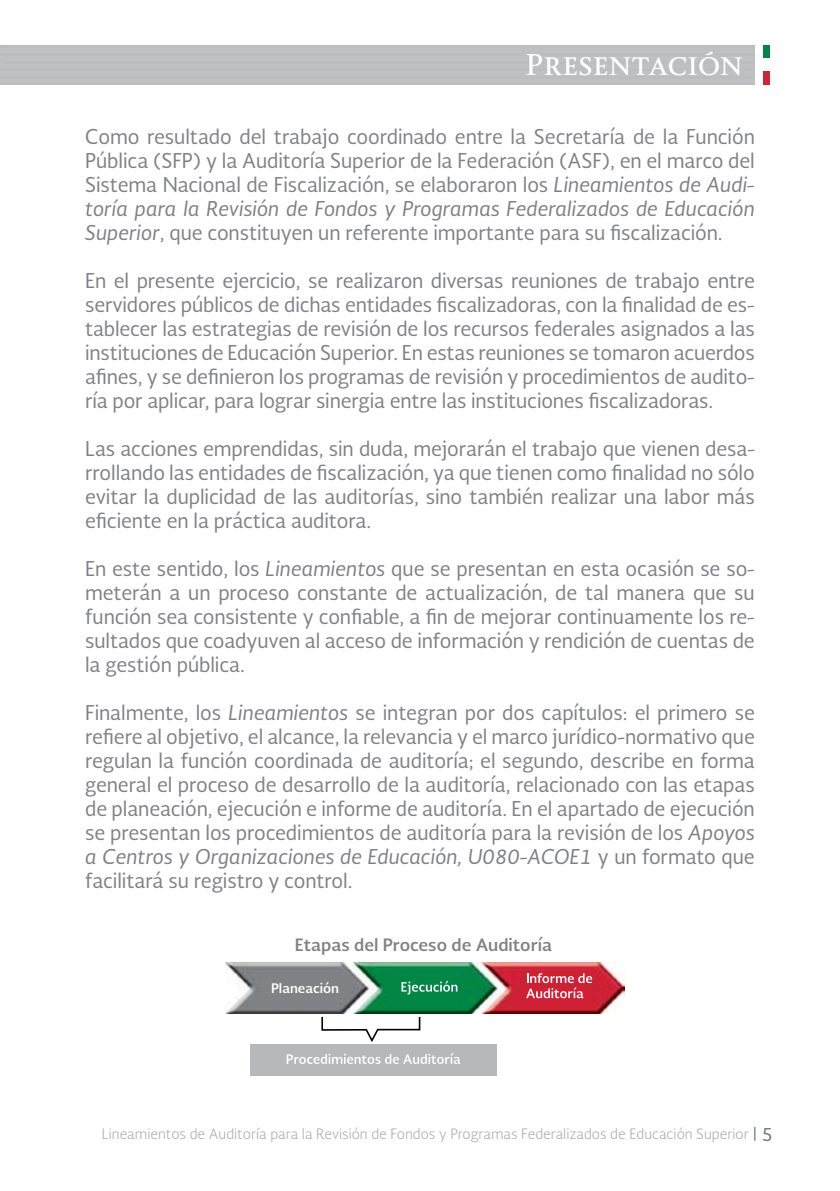
<style>
.page{position:relative;width:840px;height:1191px;background:#fff}
.page>*{position:absolute;margin:0;border:0;box-sizing:border-box;transform-origin:0 0}
.t1{font:700 28px "Soberana Titular";color:#fff}
.t2{font:20px/24px "Soberana Sans";letter-spacing:-.005em;color:#808285;text-align:justify}
.t3{font:700 16.6px "Soberana Sans";color:#808285}
.t4{font:300 14px "Soberana Sans";color:#a7a9ac}
.t5{font:700 12.8px "Soberana Sans";color:#fff}
.s1{font-style:italic}
.s2{font-weight:400;font-size:18px;color:#77787b}
</style>
<div class="page">
<div style="left:762px;top:45px;width:7px;height:13px;background:#008644"></div>
<div style="left:762px;top:72px;width:7px;height:13px;background:#cf2538"></div>
<div style="left:0;top:45px;width:754px;height:40px;background:#bfc0c2"></div>
<svg style="left:754px;top:1126px;width:1px;height:14px"></svg>
<img style="left:225px;top:962px;width:399px;height:51px">
<div style="left:250px;top:1043px;width:246px;height:32px;background:#b6b8ba"></div>
<svg style="left:286px;top:1053px;width:174px;height:11px"></svg>
<svg style="left:401px;top:980px;width:56px;height:14px"></svg>
<svg style="left:526px;top:973px;width:66px;height:25px;background:#da5968"></svg>
<svg style="left:320px;top:1016px;width:101px;height:28px"></svg>
<h1 class="t1" style="left:525px;top:47px;width:219px">Presentación</h1>
<p class="t2" style="left:85px;top:124px;width:671px">Como resultado del trabajo coordinado entre la Secretaría de la Función Pública (SFP) y la Auditoría Superior de la Federación (ASF), en el marco del Sistema Nacional de Fiscalización, se elaboraron los <span class="s1">Lineamientos de Audi&shy;toría para la Revisión de Fondos y Programas Federalizados de Educación Superior</span>, que constituyen un referente importante para su fiscalización.</p>
<p class="t2" style="left:85px;top:268px;width:671px">En el presente ejercicio, se realizaron diversas reuniones de trabajo entre servidores públicos de dichas entidades fiscalizadoras, con la finalidad de es&shy;tablecer las estrategias de revisión de los recursos federales asignados a las instituciones de Educación Superior. En estas reuniones se tomaron acuerdos afines, y se definieron los programas de revisión y procedimientos de audito&shy;ría por aplicar, para lograr sinergia entre las instituciones fiscalizadoras.</p>
<p class="t2" style="left:85px;top:436px;width:671px">Las acciones emprendidas, sin duda, mejorarán el trabajo que vienen desa&shy;rrollando las entidades de fiscalización, ya que tienen como finalidad no sólo evitar la duplicidad de las auditorías, sino también realizar una labor más eficiente en la práctica auditora.</p>
<p class="t2" style="left:85px;top:556px;width:671px">En este sentido, los <span class="s1">Lineamientos</span> que se presentan en esta ocasión se so&shy;meterán a un proceso constante de actualización, de tal manera que su función sea consistente y confiable, a fin de mejorar continuamente los re&shy;sultados que coadyuven al acceso de información y rendición de cuentas de la gestión pública.</p>
<p class="t2" style="left:85px;top:700px;width:671px">Finalmente, los <span class="s1">Lineamientos</span> se integran por dos capítulos: el primero se refiere al objetivo, el alcance, la relevancia y el marco jurídico-normativo que regulan la función coordinada de auditoría; el segundo, describe en forma general el proceso de desarrollo de la auditoría, relacionado con las etapas de planeación, ejecución e informe de auditoría. En el apartado de ejecución se presentan los procedimientos de auditoría para la revisión de los <span class="s1">Apoyos a Centros y Organizaciones de Educación, U080-ACOE1</span> y un formato que facilitará su registro y control.</p>
<p class="t3" style="left:294px;top:933px;width:259px">Etapas del Proceso de Auditoría</p>
<p class="t5" style="left:271px;top:979px;width:69px">Planeación</p>
<p class="t4" style="left:102px;top:1125px;width:672px">Lineamientos de Auditoría para la Revisión de Fondos y Programas Federalizados de Educación Superior <span class="s2">5</span></p>
</div>
